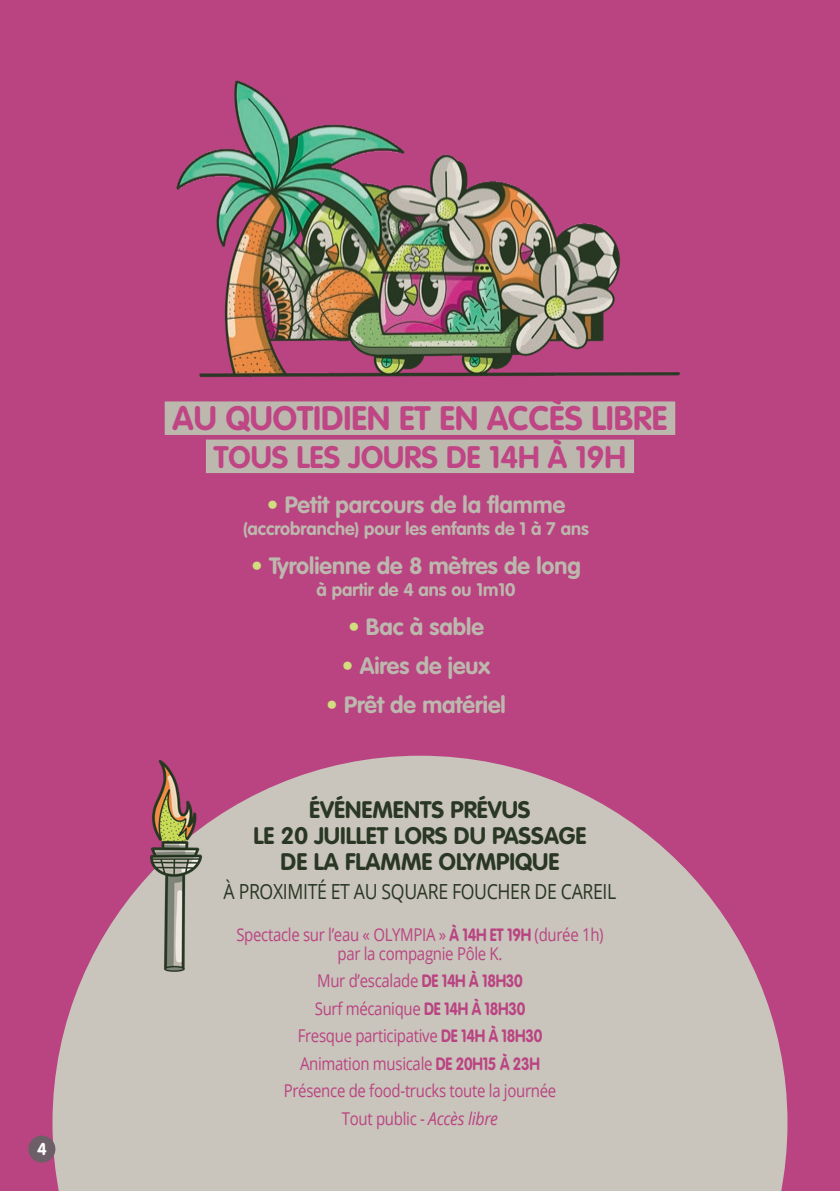
<style>
.page{position:relative;width:840px;height:1191px;background:#fff}
.page>*{position:absolute;margin:0;border:0;box-sizing:border-box;transform-origin:0 0}
.t1{font:700 33.4px "VAG Rounded Std";color:#bf4585}
.t2{font:700 30.6px "VAG Rounded Std";color:#bf4585}
.t3{font:700 23.6px/26px "VAG Rounded Std";color:#293724;text-align:center}
.t4{font:700 23.4px "VAG Rounded Std";color:#bdb8ae}
.t5{font:20.8px "Open Sans";letter-spacing:-.02em;color:#293724;scale:.85 1}
.t6{font:700 18px "VAG Rounded Std";color:#bdb8ae}
.t7{font:17.6px/27.6px "Open Sans";letter-spacing:-.02em;color:#ba4381;text-align:center;scale:.85 1}
.t8{font:700 16.8px "VAG Rounded Std";color:#fff}
.s1{color:#d1dd7e}
.s2{font-family:"VAG Rounded Std";font-weight:700}
.s3{font-style:italic}
</style>
<div class="page">
<div style="left:0;top:0;width:839px;height:1191px;background:#ba4381"></div>
<svg style="left:52px;top:755px;width:735px;height:436px;fill:#c9c4bc"></svg>
<img style="left:176px;top:80px;width:504px;height:298px">
<div style="left:28px;top:1135px;width:27px;height:27px;background:#6c5f67;border-radius:50%"></div>
<div style="left:165px;top:401px;width:510px;height:34px;background:#bdb8ae"></div>
<div style="left:206px;top:439px;width:427px;height:34px;background:#bdb8ae"></div>
<img style="left:136px;top:755px;width:84px;height:241px">
<p class="t8" style="left:37px;top:1139px;width:11px">4</p>
<h1 class="t1" style="left:172px;top:398px;width:496px">AU QUOTIDIEN ET EN ACCÈS LIBRE</h1>
<h2 class="t2" style="left:214px;top:439px;width:413px">TOUS LES JOURS DE 14H À 19H</h2>
<h3 class="t4" style="left:266px;top:490px;width:300px"><span class="s1">•</span> Petit parcours de la flamme</h3>
<p class="t6" style="left:243px;top:518px;width:347px">(accrobranche) pour les enfants de 1 à 7 ans</p>
<h3 class="t4" style="left:251px;top:551px;width:331px"><span class="s1">•</span> Tyrolienne de 8 mètres de long</h3>
<p class="t6" style="left:316px;top:579px;width:200px">à partir de 4 ans ou 1m10</p>
<h3 class="t4" style="left:348px;top:613px;width:137px"><span class="s1">•</span> Bac à sable</h3>
<h3 class="t4" style="left:341px;top:652px;width:150px"><span class="s1">•</span> Aires de jeux</h3>
<h3 class="t4" style="left:326px;top:691px;width:181px"><span class="s1">•</span> Prêt de matériel</h3>
<h3 class="t3" style="left:253px;top:797px;width:334px">ÉVÉNEMENTS PRÉVUS<br>LE 20 JUILLET LORS DU PASSAGE<br>DE LA FLAMME OLYMPIQUE</h3>
<p class="t5" style="left:223px;top:877px;width:463px">À PROXIMITÉ ET AU SQUARE FOUCHER DE CAREIL</p>
<p class="t7" style="left:236px;top:924px;width:433px;line-height:19px">Spectacle sur l’eau « OLYMPIA » <span class="s2">À 14H ET 19H</span> (durée 1h) par la compagnie Pôle K.</p>
<p class="t7" style="left:283px;top:966px;width:322px">Mur d’escalade <span class="s2">DE 14H À 18H30<br></span>Surf mécanique <span class="s2">DE 14H À 18H30<br></span>Fresque participative <span class="s2">DE 14H À 18H30<br></span>Animation musicale <span class="s2">DE 20H15 À 23H<br></span>Présence de food-trucks toute la journée<br>Tout public - <span class="s3">Accès libre</span></p>
</div>
